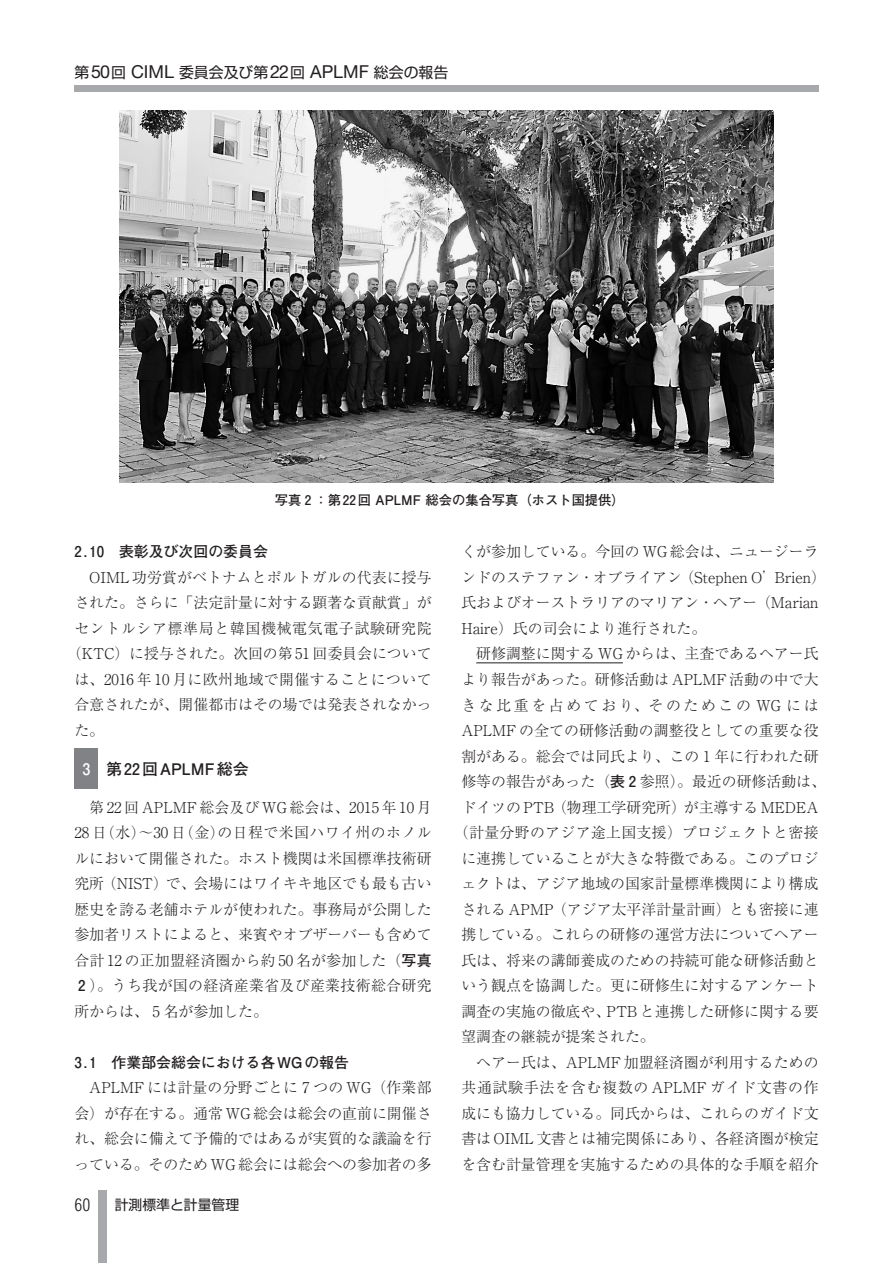
<style>
.page{position:relative;width:893px;height:1263px;background:#fff}
.page>*{position:absolute;margin:0;border:0;box-sizing:border-box;transform-origin:0 0}
.t1{font:17.85px "Helvetica Neue LT Std";color:#231f20}
.t2{font:300 condensed 16.95px "Swiss 721 BT";color:#231f20}
.t3{font:700 15.9px "Futo Go B101 Pr 6 N";color:#231f20}
.t4{font:700 15.9px "Futo Go B101 Pr 6 N";color:#fff}
.t5{font:300 14.85px/25.5px "Ryumin Pr 6 N";color:#231f20;text-align:justify}
.t6{font:300 14.85px "Ryumin Pr 6 N";letter-spacing:.025em;color:#231f20}
.t7{font:700 14.85px "Futo Go B101 Pr 6 N";color:#231f20}
.t8{font:300 14.85px "Ryumin Pr 6 N";letter-spacing:.05em;color:#231f20}
.t9{font:300 14.85px "Ryumin Pr 6 N";letter-spacing:.045em;color:#231f20}
.t10{font:300 14.85px "Ryumin Pr 6 N";letter-spacing:.175em;color:#231f20}
.t11{font:14.85px "Shin Go Pr 6 N";color:#231f20}
.t12{font:13.8px "Shin Go Pr 6 N";color:#231f20}
.t13{font:700 13.35px "Futo Go B101 Pr 6 N";color:#231f20}
.s1{font-family:"Futo Go B101 Pr 6 N";font-weight:700}
</style>
<div class="page">
<div style="left:74px;top:748px;width:24px;height:41px;background:#808285"></div>
<hr style="left:476px;top:663px;width:147px;height:1px;background:#231f20">
<div style="left:74px;top:85px;width:745px;height:6px;background:#a8a9ad"></div>
<div style="left:98px;top:1191px;width:8px;height:72px;background:#a8a9ad"></div>
<img style="left:119px;top:111px;width:655px;height:371px">
<p class="t11" style="left:179px;top:66px;width:91px">委員会及び第</p>
<p class="t11" style="left:374px;top:66px;width:76px">総会の報告</p>
<p class="t11" style="left:74px;top:66px;width:16px">第</p>
<p class="t1" style="left:131px;top:66px;width:45px">CIML</p>
<p class="t11" style="left:111px;top:66px;width:16px">回</p>
<p class="t11" style="left:290px;top:66px;width:16px">回</p>
<p class="t1" style="left:310px;top:66px;width:60px">APLMF</p>
<p class="t1" style="left:91px;top:66px;width:20px">50</p>
<p class="t1" style="left:270px;top:66px;width:20px">22</p>
<p class="t13" style="left:275px;top:495px;width:345px">写真2：第22 回 APLMF 総会の集合写真（ホスト国提供(</p>
<p class="t7" style="left:119px;top:546px;width:150px">表彰及び次回の委員会</p>
<p class="t7" style="left:74px;top:546px;width:31px">2.10</p>
<p class="t5" style="left:89px;top:564px;width:344px">OIML 功労賞がベトナムとポルトガルの代表に授与</p>
<p class="t5" style="left:74px;top:589px;width:359px">された。さらに「法定計量に対する顕著な貢献賞」が</p>
<p class="t9" style="left:74px;top:617px;width:359px">セントルシア標準局と韓国機械電気電子試験研究院</p>
<p class="t5" style="left:67px;top:640px;width:366px">（KTC）に授与された。次回の第 51 回委員会について</p>
<p class="t6" style="left:74px;top:668px;width:359px">は、2016 年 10 月に欧州地域で開催することについて</p>
<p class="t5" style="left:74px;top:691px;width:359px">合意されたが、開催都市はその場では発表されなかっ</p>
<p class="t5" style="left:74px;top:717px;width:31px">た。</p>
<p class="t3" style="left:106px;top:763px;width:144px">第 22 回APLMF総会</p>
<p class="t4" style="left:82px;top:763px;width:9px">3</p>
<p class="t5" style="left:74px;top:793px;width:359px;text-indent:15px">第 22 回 APLMF 総会及び WG 総会は、2015 年 10 月28 日水( )～30 日金( )の日程で米国ハワイ州のホノルルにおいて開催された。ホスト機関は米国標準技術研究所（NIST）で、会場にはワイキキ地区でも最も古い歴史を誇る老舗ホテルが使われた。事務局が公開した参加者リストによると、来賓やオブザーバーも含めて合計 12 の正加盟経済圏から約 50 名が参加した（<span class="s1">写真2</span>）。うち我が国の経済産業省及び産業技術総合研究所からは、5名が参加した。</p>
<p class="t7" style="left:112px;top:1056px;width:239px">作業部会総会における各WGの報告</p>
<p class="t7" style="left:74px;top:1056px;width:24px">3.1</p>
<p class="t5" style="left:74px;top:1074px;width:359px;text-indent:15px">APLMF には計量の分野ごとに7つの WG（作業部会）が存在する。通常 WG 総会は総会の直前に開催され、総会に備えて予備的ではあるが実質的な議論を行っている。そのため WG 総会には総会への参加者の多</p>
<p class="t2" style="left:74px;top:1195px;width:17px">60</p>
<p class="t12" style="left:115px;top:1200px;width:126px">計測標準と計量管理</p>
<p class="t5" style="left:775px;top:538px;width:53px;text-indent:-313px">くが参加している。今回の WG 総会は、ニュージーラ<br>Brien(</p>
<p class="t5" style="left:679px;top:564px;width:99px">（Stephen O’</p>
<p class="t5" style="left:461px;top:564px;width:359px;text-align:left">ンドのステファン・オブライアン<br>氏およびオーストラリアのマリアン・ヘアー（Marian<br>Haire）氏の司会により進行された。</p>
<p class="t5" style="left:476px;top:640px;width:344px">研修調整に関する WG からは、主査であるヘアー氏</p>
<p class="t5" style="left:461px;top:666px;width:359px">より報告があった。研修活動は APLMF 活動の中で大</p>
<p class="t10" style="left:461px;top:693px;width:359px">きな比重を占めており、そのためこの WG には</p>
<p class="t5" style="left:461px;top:717px;width:359px">APLMF の全ての研修活動の調整役としての重要な役</p>
<p class="t5" style="left:461px;top:742px;width:359px">割がある。総会では同氏より、この1年に行われた研</p>
<p class="t5" style="left:461px;top:768px;width:366px">修等の報告があった（<span class="s1">表2</span>参照）。最近の研修活動は、</p>
<p class="t5" style="left:461px;top:793px;width:359px">ドイツの PTB（物理工学研究所）が主導する MEDEA</p>
<p class="t6" style="left:454px;top:821px;width:366px">（計量分野のアジア途上国支援）プロジェクトと密接</p>
<p class="t5" style="left:461px;top:844px;width:359px">に連携していることが大きな特徴である。このプロジ</p>
<p class="t5" style="left:461px;top:870px;width:359px">ェクトは、アジア地域の国家計量標準機関により構成</p>
<p class="t5" style="left:461px;top:895px;width:359px">される APMP（アジア太平洋計量計画）とも密接に連</p>
<p class="t5" style="left:461px;top:921px;width:359px">携している。これらの研修の運営方法についてヘアー</p>
<p class="t5" style="left:461px;top:946px;width:359px">氏は、将来の講師養成のための持続可能な研修活動と</p>
<p class="t5" style="left:461px;top:972px;width:359px">いう観点を協調した。更に研修生に対するアンケート</p>
<p class="t5" style="left:607px;top:997px;width:213px">PTB と連携した研修に関する要</p>
<p class="t5" style="left:461px;top:997px;width:150px">調査の実施の徹底や、</p>
<p class="t5" style="left:461px;top:1023px;width:195px">望調査の継続が提案された。</p>
<p class="t5" style="left:476px;top:1048px;width:344px">ヘアー氏は、APLMF 加盟経済圏が利用するための</p>
<p class="t8" style="left:461px;top:1076px;width:359px">共通試験手法を含む複数の APLMF ガイド文書の作</p>
<p class="t5" style="left:461px;top:1099px;width:359px">成にも協力している。同氏からは、これらのガイド文</p>
<p class="t5" style="left:461px;top:1125px;width:359px">書は OIML 文書とは補完関係にあり、各経済圏が検定</p>
<p class="t5" style="left:461px;top:1150px;width:359px">を含む計量管理を実施するための具体的な手順を紹介</p>
</div>
